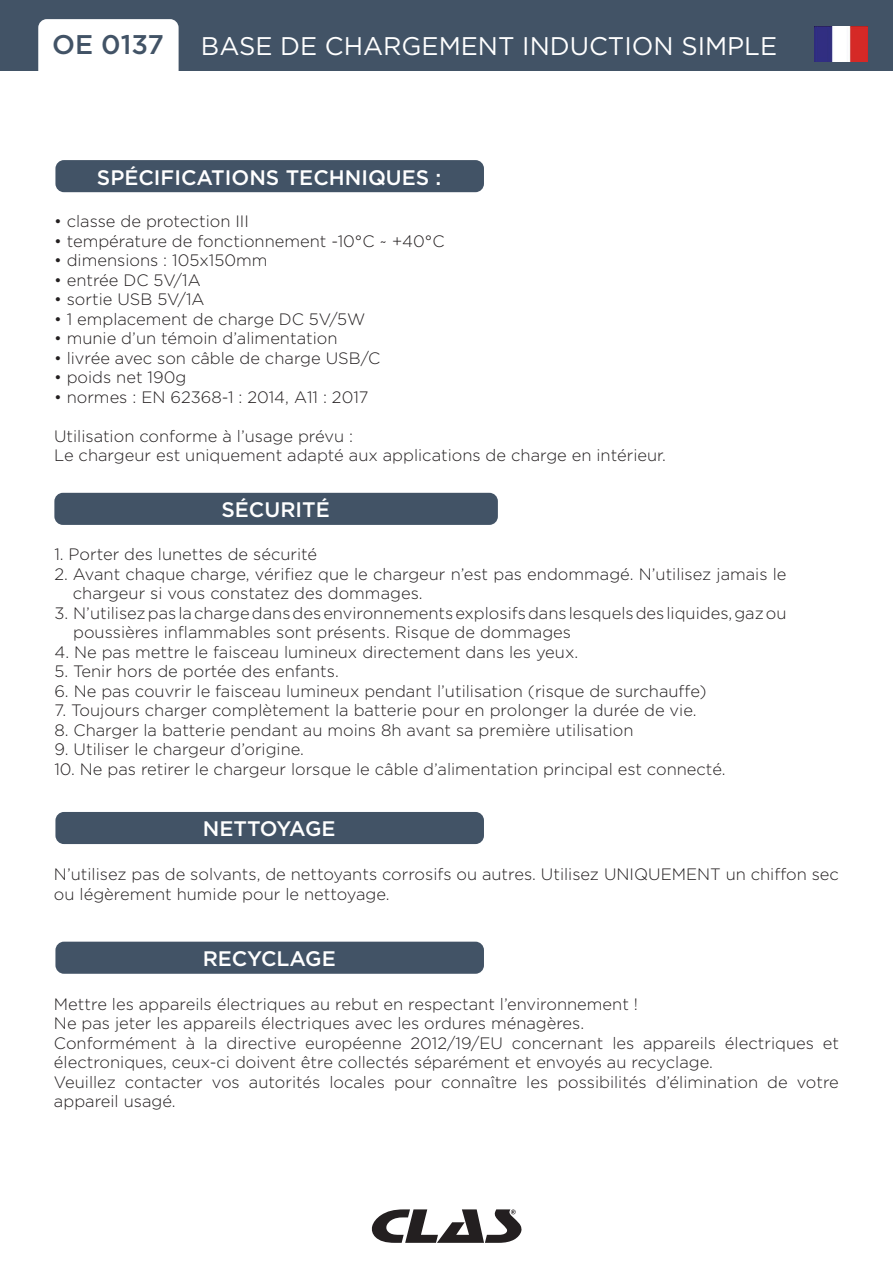
<style>
.page{position:relative;width:893px;height:1263px;background:#fff}
.page>*{position:absolute;margin:0;border:0;box-sizing:border-box;transform-origin:0 0}
.t1{font:500 27px "Gotham";letter-spacing:-.005em;color:#425366}
.t2{font:25.5px "Gotham";color:#fff}
.t3{font:500 21px "Gotham";color:#fff}
.t4{font:500 21px "Gotham";letter-spacing:-.02em;color:#fff}
.t5{font:300 16.5px/19.5px "Gotham";color:#231f20}
</style>
<div class="page">
<div style="left:0;top:0;width:893px;height:71px;background:#425366"></div>
<div style="left:38px;top:19px;width:141px;height:70px;background:#fff;border-radius:9px"></div>
<img style="left:814px;top:26px;width:53px;height:35px">
<svg style="left:371px;top:1209px;width:151px;height:34px"></svg>
<div style="left:55px;top:160px;width:429px;height:32px;background:#425366;border-radius:9px"></div>
<div style="left:54px;top:493px;width:444px;height:32px;background:#425366;border-radius:9px"></div>
<div style="left:55px;top:812px;width:429px;height:32px;background:#425366;border-radius:9px"></div>
<div style="left:55px;top:942px;width:429px;height:32px;background:#425366;border-radius:9px"></div>
<h1 class="t1" style="left:52px;top:27px;width:113px">OE 0137</h1>
<h2 class="t2" style="left:201px;top:30px;width:578px">BASE DE CHARGEMENT INDUCTION SIMPLE</h2>
<p class="t3" style="left:97px;top:163px;width:346px">SPÉCIFICATIONS TECHNIQUES :</p>
<p class="t5" style="left:54px;top:211px;width:196px">• classe de protection III</p>
<p class="t5" style="left:54px;top:231px;width:392px">• température de fonctionnement -10°C ~ +40°C</p>
<p class="t5" style="left:54px;top:250px;width:215px">• dimensions : 105x150mm</p>
<p class="t5" style="left:54px;top:270px;width:148px">• entrée DC 5V/1A</p>
<p class="t5" style="left:54px;top:289px;width:152px">• sortie USB 5V/1A</p>
<p class="t5" style="left:54px;top:309px;width:313px">• 1 emplacement de charge DC 5V/5W</p>
<p class="t5" style="left:54px;top:328px;width:285px">• munie d’un témoin d’alimentation</p>
<p class="t5" style="left:54px;top:348px;width:328px">• livrée avec son câble de charge USB/C</p>
<p class="t5" style="left:54px;top:367px;width:134px">• poids net 190g</p>
<p class="t5" style="left:54px;top:387px;width:316px">• normes : EN 62368-1 : 2014, A11 : 2017</p>
<p class="t5" style="left:54px;top:426px;width:614px">Utilisation conforme à l’usage prévu :<br>Le chargeur est uniquement adapté aux applications de charge en intérieur.</p>
<p class="t3" style="left:221px;top:496px;width:110px">SÉCURITÉ</p>
<p class="t5" style="left:54px;top:544px;width:264px">1. Porter des lunettes de sécurité</p>
<p class="t5" style="left:73px;top:563px;width:715px;text-indent:-18px">2. Avant chaque charge, vérifiez que le chargeur n’est pas endommagé. N’utilisez jamais le chargeur si vous constatez des dommages.</p>
<p class="t5" style="left:73px;top:602px;width:715px;text-indent:-19px">3. N’utilisez pas la charge dans des environnements explosifs dans lesquels des liquides, gaz ou poussières inflammables sont présents. Risque de dommages</p>
<p class="t5" style="left:54px;top:641px;width:525px">4. Ne pas mettre le faisceau lumineux directement dans les yeux.</p>
<p class="t5" style="left:54px;top:661px;width:286px">5. Tenir hors de portée des enfants.</p>
<p class="t5" style="left:54px;top:680px;width:654px">6. Ne pas couvrir le faisceau lumineux pendant l’utilisation (risque de surchauffe)</p>
<p class="t5" style="left:54px;top:700px;width:644px">7. Toujours charger complètement la batterie pour en prolonger la durée de vie.</p>
<p class="t5" style="left:54px;top:719px;width:581px">8. Charger la batterie pendant au moins 8h avant sa première utilisation</p>
<p class="t5" style="left:54px;top:739px;width:251px">9. Utiliser le chargeur d’origine.</p>
<p class="t5" style="left:54px;top:758px;width:673px">10. Ne pas retirer le chargeur lorsque le câble d’alimentation principal est connecté.</p>
<p class="t4" style="left:203px;top:815px;width:134px">NETTOYAGE</p>
<p class="t5" style="left:54px;top:864px;width:786px">N’utilisez pas de solvants, de nettoyants corrosifs ou autres. Utilisez UNIQUEMENT un chiffon sec ou légèrement humide pour le nettoyage.</p>
<p class="t3" style="left:203px;top:945px;width:135px">RECYCLAGE</p>
<p class="t5" style="left:54px;top:994px;width:786px">Mettre les appareils électriques au rebut en respectant l’environnement !<br>Ne pas jeter les appareils électriques avec les ordures ménagères.<br>Conformément à la directive européenne 2012/19/EU concernant les appareils électriques et électroniques, ceux-ci doivent être collectés séparément et envoyés au recyclage.<br>Veuillez contacter vos autorités locales pour connaître les possibilités d’élimination de votre appareil usagé.</p>
</div>
